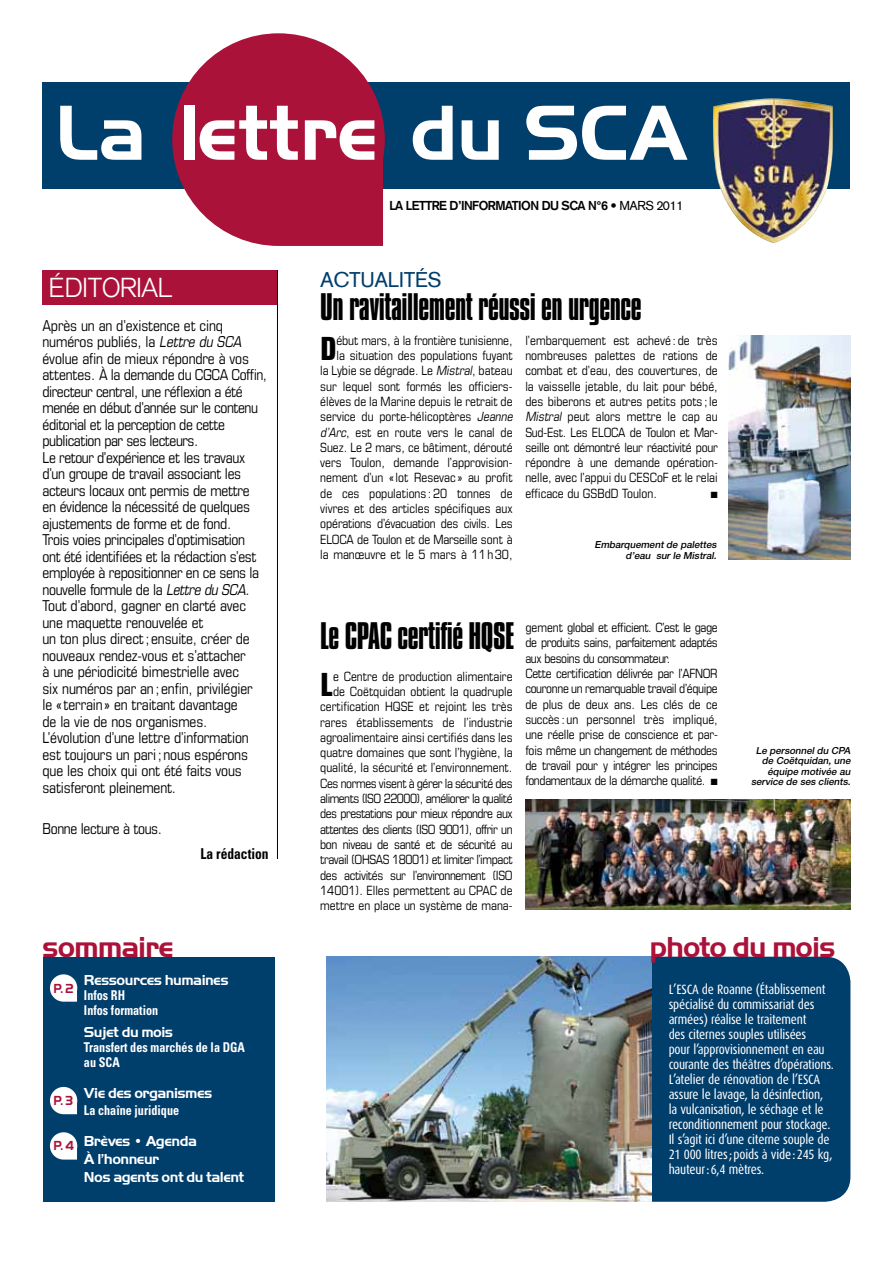
<style>
.page{position:relative;width:893px;height:1263px;background:#fff}
.page>*{position:absolute;margin:0;border:0;box-sizing:border-box;transform-origin:0 0}
.t1{font:700 81px "Handel Got D";letter-spacing:-.005em;color:#fff}
.t2{font:33px "Compacta BT";letter-spacing:-.015em;color:#000}
.t3{font:700 condensed 31.95px "Eurostile LT";color:#000}
.t4{font:700 30px "Handel Got D";letter-spacing:-.035em;color:#aa123a}
.t5{font:300 27px "Akzidenz Grotesk";letter-spacing:-.02em;color:#fff}
.t6{font:21px "Akzidenz Grotesk";letter-spacing:-.02em;color:#003e6c}
.t7{font:condensed 15px/16.5px "Eurostile LT";letter-spacing:-.02em;color:#000}
.t8{font:700 15px/18px "Handel Got D";letter-spacing:-.035em;color:#fff}
.t9{font:700 condensed 15px "Univers";color:#000;scale:.9 1}
.t10{font:700 13.65px "Handel Got D";color:#aa123a;scale:.9 1}
.t11{font:13.5px/15px "Dax Condensed";letter-spacing:-.015em;color:#fff}
.t12{font:700 condensed 13.5px/15px "Univers";color:#fff;scale:.9 1}
.t13{font:condensed 12.75px/15.3px "Eurostile LT";color:#000;text-align:right}
.t14{font:condensed 12.75px/15.3px "Eurostile LT";letter-spacing:-.025em;color:#000}
.t15{font:700 12.75px "Akzidenz Grotesk";letter-spacing:-.04em;color:#000}
.t16{font:italic 500 9.75px/10.5px "Helvetica Neue";color:#000;text-align:right}
.t17{font:9px "Zapf Dingbats ITC";color:#000}
.s1{font-style:italic}
.s2{font-weight:400}
</style>
<div class="page">
<div style="left:43px;top:82px;width:807px;height:107px;background:#003e6c"></div>
<svg style="left:172px;top:33px;width:213px;height:213px;fill:#aa123a"></svg>
<div style="left:43px;top:270px;width:234px;height:34px;background:#aa123a"></div>
<hr style="left:277px;top:270px;width:1px;height:589px;background:#000">
<img style="left:728px;top:335px;width:122px;height:225px">
<div style="left:44px;top:957px;width:231px;height:245px;background:#003e6c"></div>
<img style="left:525px;top:799px;width:325px;height:110px">
<svg style="left:50px;top:974px;width:27px;height:28px"></svg>
<svg style="left:50px;top:1087px;width:27px;height:27px"></svg>
<svg style="left:50px;top:1132px;width:27px;height:27px"></svg>
<div style="left:326px;top:957px;width:524px;height:245px;background:#003e6c;border-radius:26px"></div>
<img style="left:326px;top:957px;width:325px;height:245px">
<img style="left:713px;top:98px;width:120px;height:145px">
<h1 class="t1" style="left:55px;top:87px;width:634px">La lettre du SCA</h1>
<h3 class="t5" style="left:49px;top:272px;width:125px">ÉDITORIAL</h3>
<p class="t7" style="left:43px;top:317px;width:226px">Après un an d’existence et cinq numéros publiés, la <span class="s1">Lettre du SCA </span>évolue afin de mieux répondre à vos attentes. À la demande du CGCA Coffin, directeur central, une réflexion a été menée en début d’année sur le contenu éditorial et la perception de cette publication par ses lecteurs.<br>Le retour d’expérience et les travaux d’un groupe de travail associant les acteurs locaux ont permis de mettre en évidence la nécessité de quelques ajustements de forme et de fond.<br>Trois voies principales d’optimisation<br>ont été identifiées et la rédaction s’est employée à repositionner en ce sens la nouvelle formule de la <span class="s1">Lettre du SCA</span>.<br>Tout d’abord, gagner en clarté avec une maquette renouvelée et<br>un ton plus direct;ensuite, créer de nouveaux rendez-vous et s’attacher<br>à une périodicité bimestrielle avec<br>six numéros par an;enfin, privilégier<br>le «terrain» en traitant davantage<br>de la vie de nos organismes.<br>L’évolution d’une lettre d’information est toujours un pari;nous espérons que les choix qui ont été faits vous satisferont pleinement.</p>
<p class="t7" style="left:43px;top:820px;width:121px">Bonne lecture à tous.</p>
<p class="t9" style="left:200px;top:845px;width:77px">La rédaction</p>
<h3 class="t4" style="left:42px;top:930px;width:133px">sommaire</h3>
<p class="t8" style="left:84px;top:971px;width:146px">Ressources humaines</p>
<p class="t12" style="left:84px;top:988px;width:84px">Infos RH<br>Infos formation</p>
<p class="t8" style="left:84px;top:1023px;width:91px">Sujet du mois</p>
<p class="t12" style="left:84px;top:1040px;width:180px">Transfert des marchés de la DGA au SCA</p>
<p class="t8" style="left:84px;top:1084px;width:130px">Vie des organismes</p>
<p class="t12" style="left:84px;top:1103px;width:107px">La chaîne juridique</p>
<p class="t8" style="left:84px;top:1132px;width:162px">Brèves • Agenda<br>À l’honneur<br>Nos agents ont du talent</p>
<p class="t10" style="left:53px;top:980px;width:24px">P. 2</p>
<p class="t10" style="left:53px;top:1093px;width:23px">P. 3</p>
<p class="t10" style="left:53px;top:1138px;width:24px">P. 4</p>
<p class="t15" style="left:389px;top:198px;width:295px">LA LETTRE D’INFORMATION DU SCA N°6 <span class="s2">• MARS 2011</span></p>
<h3 class="t6" style="left:320px;top:267px;width:123px">ACTUALITÉS</h3>
<h2 class="t2" style="left:320px;top:287px;width:323px">Un ravitaillement réussi en urgence</h2>
<p class="t13" style="left:320px;top:332px;width:197px">ébut mars, à la frontière tunisienne,<br>la situation des populations fuyant<br>la Lybie se dégrade. Le <span class="s1">Mistral</span>, bateau sur lequel sont formés les officiers&shy;élèves de la Marine depuis le retrait de service du porte-hélicoptères <span class="s1">Jeanne d’Arc</span>, est en route vers le canal de Suez. Le 2 mars, ce bâtiment, dérouté vers Toulon, demande l’approvision&shy;nement d’un «lot Resevac » au profit de ces populations :20 tonnes de vivres et des articles spécifiques aux opérations d’évacuation des civils. Les ELOCA de Toulon et de Marseille sont à la manœuvre et le 5 mars à 11h30,</p>
<p class="t13" style="left:525px;top:332px;width:194px;text-align:justify">l’embarquement est achevé : de très nombreuses palettes de rations de combat et d’eau, des couvertures, de la vaisselle jetable, du lait pour bébé, des biberons et autres petits pots ;le <span class="s1">Mistral</span> peut alors mettre le cap au Sud-Est. Les ELOCA de Toulon et Mar&shy;seille ont démontré leur réactivité pour répondre à une demande opération&shy;nelle, avec l’appui du CESCoF et le relai efficace du GSBdD Toulon.</p>
<h3 class="t3" style="left:320px;top:329px;width:18px">D</h3>
<p class="t17" style="left:711px;top:490px;width:8px">■</p>
<p class="t16" style="left:595px;top:539px;width:125px">Embarquement de palettes d’eau sur le Mistral.</p>
<h2 class="t2" style="left:320px;top:617px;width:196px">Le CPAC certifié HQSE</h2>
<h3 class="t3" style="left:320px;top:665px;width:14px">L</h3>
<p class="t13" style="left:320px;top:668px;width:194px">e Centre de production alimentaire de Coëtquidan obtient la quadruple certification HQSE et rejoint les très rares établissements de l’industrie agroalimentaire ainsi certifiés dans les quatre domaines que sont l’hygiène, la qualité, la sécurité et l’environnement.<br>Ces normes visent à gérer la sécurité des aliments (ISO 22000), améliorer la qualité des prestations pour mieux répondre aux attentes des clients (ISO 9001), offrir un bon niveau de santé et de sécurité au travail (OHSAS 18001) et limiter l’impact des activités sur l’environnement (ISO 14001). Elles permettent au CPAC de mettre en place un système de mana-</p>
<p class="t14" style="left:525px;top:620px;width:194px">gement global et efficient. C’est le gage de produits sains, parfaitement adaptés aux besoins du consommateur.<br>Cette certification délivrée par l’AFNOR couronne un remarquable travail d’équipe de plus de deux ans. Les clés de ce succès : un personnel très impliqué, une réelle prise de conscience et par&shy;fois même un changement de méthodes de travail pour y intégrer les principes fondamentaux de la démarche qualité. ■</p>
<p class="t16" style="left:751px;top:745px;width:103px">Le personnel du CPA de Coëtquidan, une équipe motivée au service de ses clients.</p>
<h3 class="t4" style="left:649px;top:930px;width:187px">photo du mois</h3>
<p class="t11" style="left:669px;top:982px;width:167px">L’ESCA de Roanne (Établissement spécialisé du commissariat des armées) réalise le traitement<br>des citernes souples utilisées<br>pour l’approvisionnement en eau courante des théâtres d’opérations.<br>L’atelier de rénovation de l’ESCA assure le lavage, la désinfection, la vulcanisation, le séchage et le reconditionnement pour stockage.<br>Il s’agit ici d’une citerne souple de 21 000 litres;poids à vide:245 kg, hauteur:6,4 mètres.</p>
</div>
